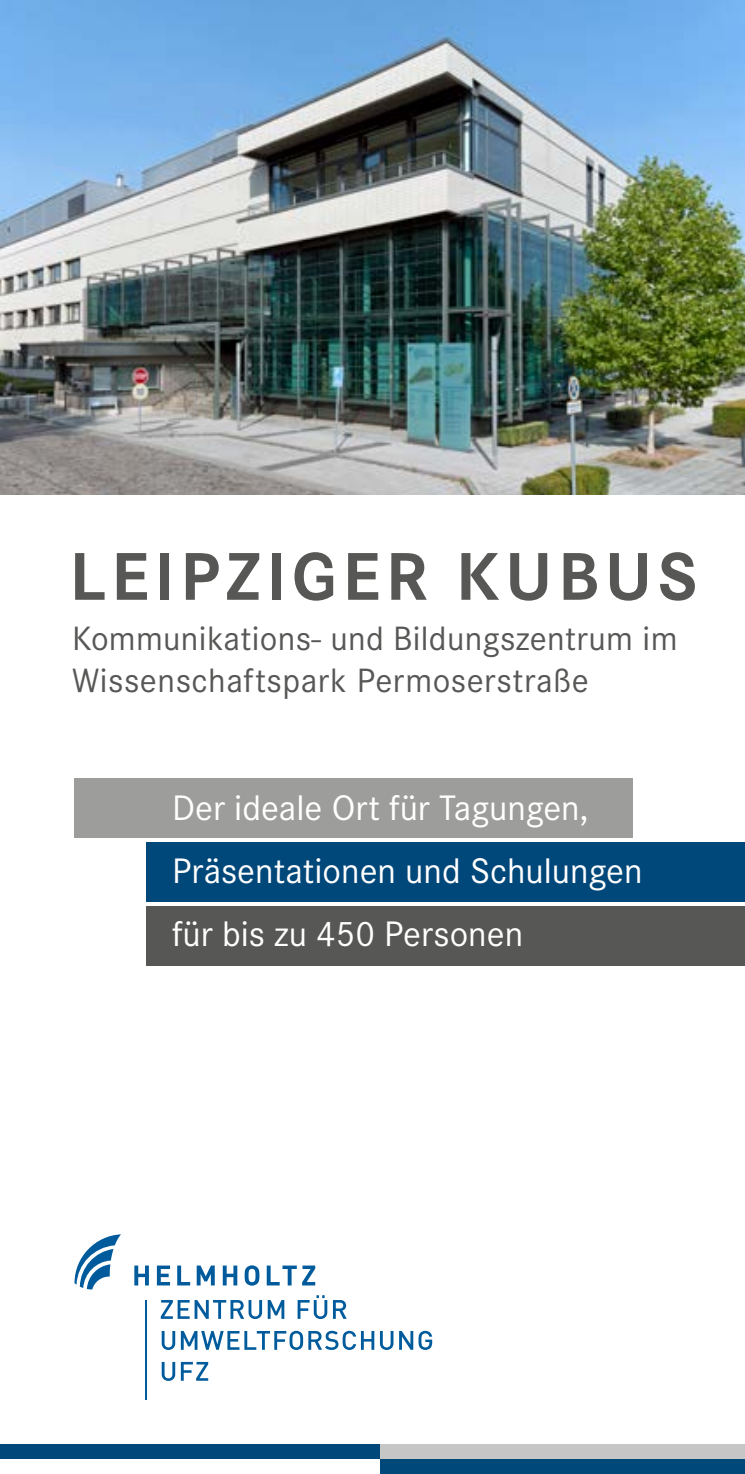
<style>
.page{position:relative;width:745px;height:1474px;background:#fff}
.page>*{position:absolute;margin:0;border:0;box-sizing:border-box;transform-origin:0 0}
.Headline_1{font:700 70px "Corporate S";letter-spacing:.08em;color:#575756}
.Headline_1-2{font:36.75px/63px "Corporate S";color:#fff}
.Headline_1-3{font:35px/42px "Corporate S";letter-spacing:.01em;color:#575756}
</style>
<div class="page">
<div style="left:379px;top:1458px;width:365px;height:15px;background:#00477a"></div>
<div style="left:0;top:1444px;width:379px;height:14px;background:#00477a"></div>
<div style="left:379px;top:1444px;width:365px;height:14px;background:#c6c6c6"></div>
<svg style="left:134px;top:1265px;width:15px;height:20px"></svg>
<svg style="left:157px;top:1265px;width:13px;height:20px"></svg>
<svg style="left:177px;top:1265px;width:13px;height:20px"></svg>
<svg style="left:196px;top:1265px;width:19px;height:20px"></svg>
<svg style="left:223px;top:1265px;width:14px;height:20px"></svg>
<svg style="left:244px;top:1265px;width:15px;height:20px"></svg>
<svg style="left:266px;top:1265px;width:30px;height:20px"></svg>
<svg style="left:302px;top:1265px;width:13px;height:20px"></svg>
<hr style="left:145px;top:1299px;width:2px;height:100px;background:#005b9d">
<svg style="left:74px;top:1234px;width:47px;height:55px"></svg>
<svg style="left:161px;top:1300px;width:123px;height:18px"></svg>
<svg style="left:297px;top:1295px;width:30px;height:23px"></svg>
<svg style="left:333px;top:1300px;width:13px;height:18px"></svg>
<svg style="left:162px;top:1331px;width:13px;height:18px"></svg>
<svg style="left:181px;top:1330px;width:212px;height:19px"></svg>
<svg style="left:399px;top:1330px;width:33px;height:19px"></svg>
<svg style="left:162px;top:1361px;width:13px;height:19px"></svg>
<svg style="left:181px;top:1361px;width:27px;height:19px"></svg>
<div style="left:74px;top:778px;width:558px;height:59px;background:#9d9d9c"></div>
<div style="left:146px;top:842px;width:598px;height:59px;background:#00477a"></div>
<div style="left:146px;top:906px;width:598px;height:59px;background:#575756"></div>
<img style="left:0;top:0;width:744px;height:494px">
<p class="Headline_1" style="left:69px;top:536px;width:629px">LEIPZIGER KUBUS</p>
<p class="Headline_1-3" style="left:72px;top:618px;width:606px">Kommunikations- und Bildungszentrum im<br>Wissenschaftspark Permoserstraße</p>
<p class="Headline_1-2" style="left:172px;top:776px;width:471px">Der ideale Ort für Tagungen,<br>Präsentationen und Schulungen für bis zu 450 Personen</p>
</div>
